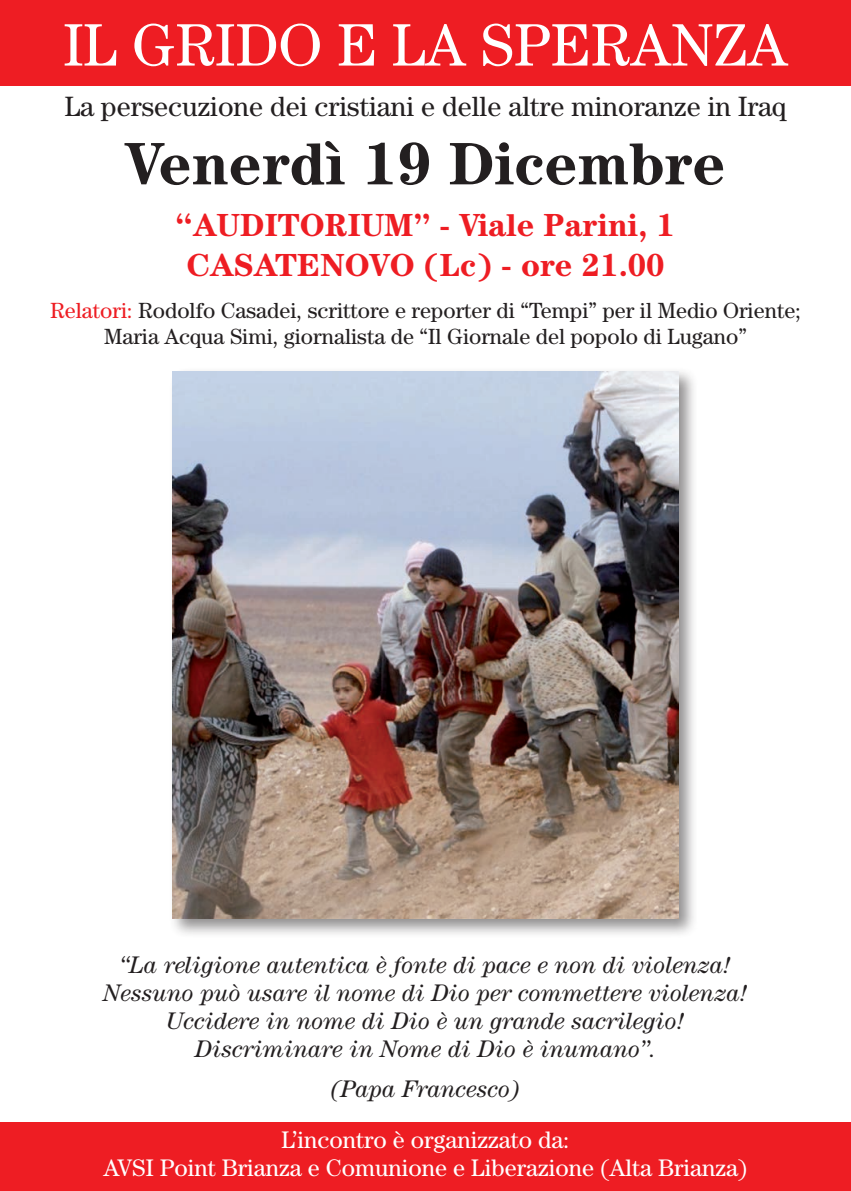
<style>
.page{position:relative;width:851px;height:1191px;background:#fff}
.page>*{position:absolute;margin:0;border:0;box-sizing:border-box;transform-origin:0 0}
.t1{font:60px "Century";color:#fff}
.t2{font:700 60px "Century";color:#231f20}
.t3{font:700 32px "Century";color:#ee1d23}
.t4{font:28px "Century";color:#231f20}
.t5{font:italic 24px "Century";color:#231f20}
.t6{font:24px "Century";color:#fff}
.t7{font:22px "Century";color:#231f20}
.s1{color:#ee1d23}
</style>
<div class="page">
<div style="left:0;top:1123px;width:850px;height:68px;background:#ee1d23"></div>
<div style="left:0;top:0;width:850px;height:85px;background:#ee1d23"></div>
<div style="left:168px;top:367px;width:530px;height:572px;background:#231f20;opacity:.5"></div>
<img style="left:172px;top:371px;width:506px;height:547px">
<p class="t1" style="left:63px;top:10px;width:725px">IL GRIDO E LA SPERANZA</p>
<p class="t4" style="left:65px;top:90px;width:723px">La persecuzione dei cristiani e delle altre minoranze in Iraq</p>
<p class="t2" style="left:125px;top:128px;width:602px">Venerdì 19 Dicembre</p>
<p class="t3" style="left:176px;top:206px;width:500px">“AUDITORIUM” - Viale Parini, 1</p>
<p class="t3" style="left:186px;top:246px;width:479px">CASATENOVO (Lc) - ore 21.00</p>
<p class="t7" style="left:50px;top:297px;width:752px"><span class="s1">Relatori:</span> Rodolfo Casadei, scrittore e reporter di “Tempi” per il Medio Oriente;</p>
<p class="t7" style="left:104px;top:324px;width:644px">Maria Acqua Simi, giornalista de “Il Giornale del popolo di Lugano”</p>
<p class="t5" style="left:120px;top:951px;width:612px">“La religione autentica è fonte di pace e non di violenza!</p>
<p class="t5" style="left:103px;top:979px;width:645px">Nessuno può usare il nome di Dio per commettere violenza!</p>
<p class="t5" style="left:166px;top:1007px;width:520px">Uccidere in nome di Dio è un grande sacrilegio!</p>
<p class="t5" style="left:195px;top:1035px;width:463px">Discriminare in Nome di Dio è inumano”.</p>
<p class="t5" style="left:330px;top:1075px;width:192px">(Papa Francesco)</p>
<p class="t6" style="left:281px;top:1125px;width:290px">L’incontro è organizzato da:</p>
<p class="t6" style="left:103px;top:1154px;width:645px">AVSI Point Brianza e Comunione e Liberazione (Alta Brianza)</p>
</div>
